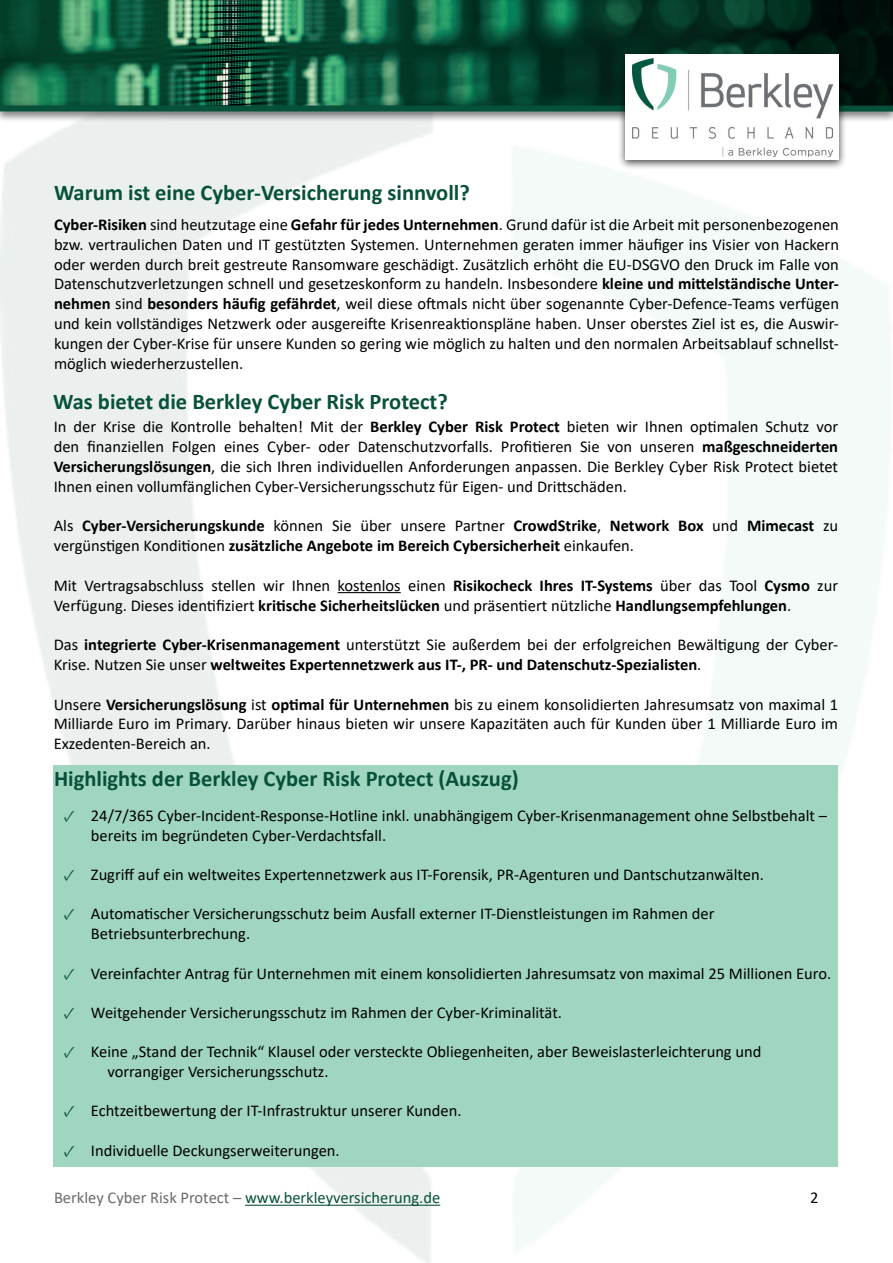
<style>
.page{position:relative;width:893px;height:1263px;background:#fff}
.page>*{position:absolute;margin:0;border:0;box-sizing:border-box;transform-origin:0 0}
.t1{font:700 22.5px "Calibri";color:#07513a}
.t2{font:16.5px/19.8px "Calibri";color:#000001}
.t3{font:700 16.5px/19.8px "Calibri";color:#000001}
.t4{font:16.5px "Calibri";color:#07513a}
.s1{font-weight:700}
.s2{font-weight:400}
.s3{font-family:"Minion Pro";color:#07513a}
.s4{color:#696c6d}
</style>
<div class="page">
<hr style="left:245px;top:1205px;width:195px;height:1px;background:#07513a">
<img style="left:0;top:0;width:893px;height:100px">
<div style="left:0;top:100px;width:893px;height:23px;background:#000001;opacity:.75"></div>
<div style="left:0;top:105px;width:893px;height:7px;background:#07513a"></div>
<div style="left:617px;top:49px;width:230px;height:121px;background:#000001;opacity:.75"></div>
<div style="left:625px;top:54px;width:214px;height:105px;background:#fff"></div>
<img style="left:632px;top:59px;width:200px;height:97px">
<div style="left:53px;top:766px;width:785px;height:401px;background:#a0d6bf"></div>
<hr style="left:338px;top:592px;width:63px;height:1px;background:#000001">
<h1 class="t1" style="left:54px;top:177px;width:417px">Warum ist eine Cyber-Versicherung sinnvoll?</h1>
<p class="t2" style="left:54px;top:214px;width:786px;text-align:justify"><span class="s1">Cyber-Risiken</span> sind heutzutage eine <span class="s1">Gefahr für jedes Unternehmen</span>. Grund dafür ist die Arbeit mit personenbezogenen bzw. vertraulichen Daten und IT gestützten Systemen. Unternehmen geraten immer häufiger ins Visier von Hackern oder werden durch breit gestreute Ransomware geschädigt. Zusätzlich erhöht die EU-DSGVO den Druck im Falle von Datenschutzverletzungen schnell und gesetzeskonform zu handeln. Insbesondere <span class="s1">kleine und mittelständische Unter&shy;nehmen</span> sind <span class="s1">besonders häufig gefährdet</span>, weil diese oftmals nicht über sogenannte Cyber-Defence-Teams verfügen und kein vollständiges Netzwerk oder ausgereifte Krisenreaktionspläne haben. Unser oberstes Ziel ist es, die Auswir&shy;kungen der Cyber-Krise für unsere Kunden so gering wie möglich zu halten und den normalen Arbeitsablauf schnellst&shy;möglich wiederherzustellen.</p>
<h1 class="t1" style="left:53px;top:386px;width:396px">Was bietet die Berkley Cyber Risk Protect?</h1>
<p class="t2" style="left:54px;top:417px;width:786px;text-align:justify">In der Krise die Kontrolle behalten! Mit der <span class="s1">Berkley Cyber Risk Protect</span> bieten wir Ihnen optimalen Schutz vor den finanziellen Folgen eines Cyber- oder Datenschutzvorfalls. Profitieren Sie von unseren <span class="s1">maßgeschneiderten Versicherungslösungen</span>, die sich Ihren individuellen Anforderungen anpassen. Die Berkley Cyber Risk Protect bietet Ihnen einen vollumfänglichen Cyber-Versicherungsschutz für Eigen- und Drittschäden.</p>
<p class="t3" style="left:54px;top:516px;width:786px"><span class="s2">Als</span> Cyber-Versicherungskunde <span class="s2">können Sie über unsere Partner</span> CrowdStrike<span class="s2">,</span> Network Box <span class="s2">und</span> Mimecast <span class="s2">zu vergünstigen Konditionen</span> zusätzliche Angebote im Bereich Cybersicherheit <span class="s2">einkaufen.</span></p>
<p class="t2" style="left:54px;top:575px;width:786px">Mit Vertragsabschluss stellen wir Ihnen kostenlos einen <span class="s1">Risikocheck Ihres IT-Systems</span> über das Tool <span class="s1">Cysmo</span> zur<br>Verfügung. Dieses identifiziert <span class="s1">kritische Sicherheitslücken</span> und präsentiert nützliche <span class="s1">Handlungsempfehlungen</span>.</p>
<p class="t3" style="left:54px;top:635px;width:786px"><span class="s2">Das</span> integrierte Cyber-Krisenmanagement <span class="s2">unterstützt Sie außerdem bei der erfolgreichen Bewältigung der Cyber-<br>Krise. Nutzen Sie unser</span> weltweites Expertennetzwerk aus IT-, PR- und Datenschutz-Spezialisten<span class="s2">.</span></p>
<p class="t2" style="left:54px;top:694px;width:786px;text-align:justify">Unsere <span class="s1">Versicherungslösung</span> ist <span class="s1">optimal für Unternehmen</span> bis zu einem konsolidierten Jahresumsatz von maximal 1<br>Milliarde Euro im Primary. Darüber hinaus bieten wir unsere Kapazitäten auch für Kunden über 1 Milliarde Euro im Exzedenten-Bereich an.</p>
<h1 class="t1" style="left:54px;top:762px;width:466px">Highlights der Berkley Cyber Risk Protect (Auszug)</h1>
<p class="t2" style="left:91px;top:805px;width:737px;text-indent:-27px"><span class="s3">✓</span> 24/7/365 Cyber-Incident-Response-Hotline inkl. unabhängigem Cyber-Krisenmanagement ohne Selbstbehalt – bereits im begründeten Cyber-Verdachtsfall.</p>
<p class="t2" style="left:64px;top:864px;width:701px"><span class="s3">✓</span> Zugriff auf ein weltweites Expertennetzwerk aus IT-Forensik, PR-Agenturen und Dantschutzanwälten.</p>
<p class="t2" style="left:91px;top:904px;width:625px;text-indent:-27px"><span class="s3">✓</span> Automatischer Versicherungsschutz beim Ausfall externer IT-Dienstleistungen im Rahmen der<br>Betriebsunterbrechung.</p>
<p class="t2" style="left:64px;top:963px;width:769px"><span class="s3">✓</span> Vereinfachter Antrag für Unternehmen mit einem konsolidierten Jahresumsatz von maximal 25 Millionen Euro.</p>
<p class="t2" style="left:64px;top:1002px;width:500px"><span class="s3">✓</span> Weitgehender Versicherungsschutz im Rahmen der Cyber-Kriminalität.</p>
<p class="t2" style="left:107px;top:1041px;width:655px;text-indent:-43px"><span class="s3">✓</span> Keine „Stand der Technik“ Klausel oder versteckte Obliegenheiten, aber Beweislasterleichterung und vorrangiger Versicherungsschutz.</p>
<p class="t2" style="left:64px;top:1100px;width:399px"><span class="s3">✓</span> Echtzeitbewertung der IT-Infrastruktur unserer Kunden.</p>
<p class="t2" style="left:64px;top:1140px;width:277px"><span class="s3">✓</span> Individuelle Deckungserweiterungen.</p>
<p class="t4" style="left:54px;top:1186px;width:388px"><span class="s4">Berkley Cyber Risk Protect –</span> www.berkleyversicherung.de</p>
<p class="t2" style="left:810px;top:1187px;width:10px">2</p>
</div>
